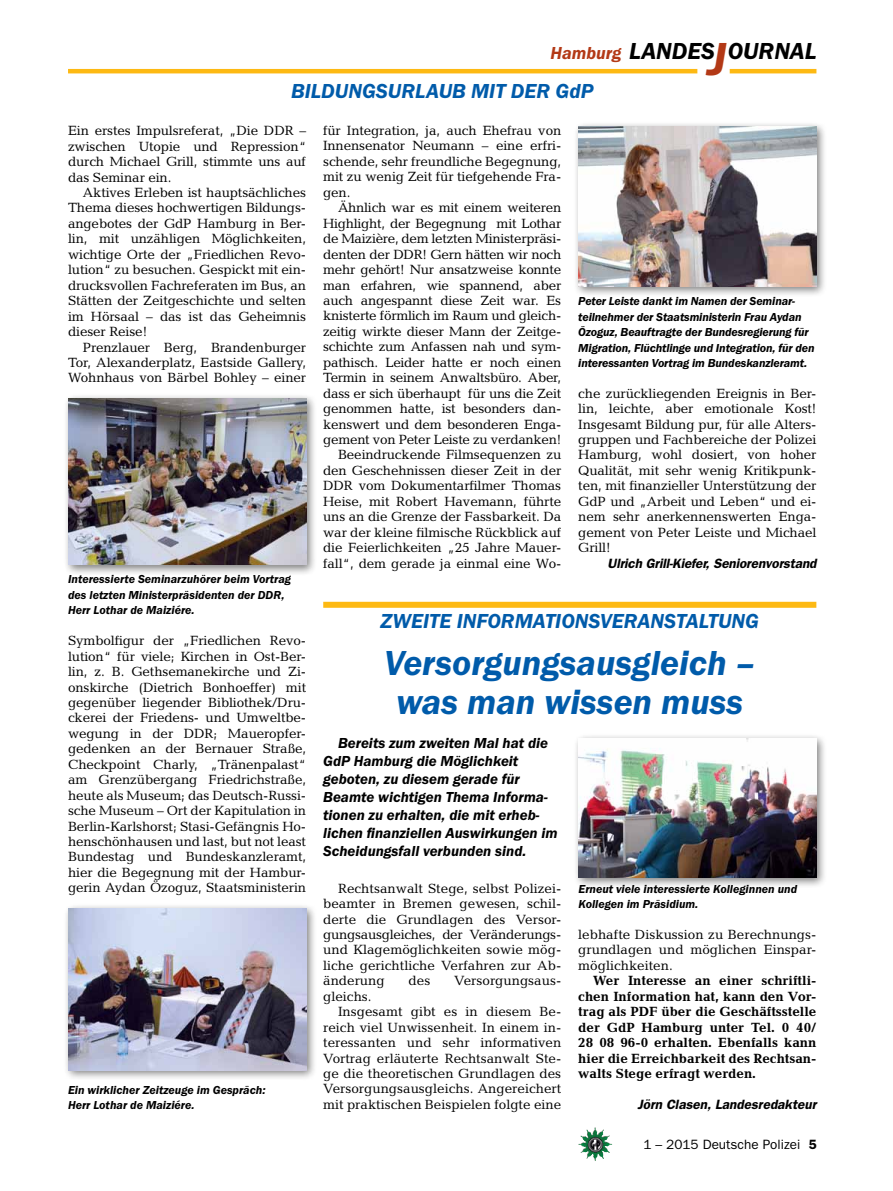
<style>
.page{position:relative;width:893px;height:1191px;background:#fff}
.page>*{position:absolute;margin:0;border:0;box-sizing:border-box;transform-origin:0 0}
.t1{font:italic 600 36px/39px "Franklin Gothic Itc T";color:#005baa;text-align:center}
.t2{font:italic 600 24px "Franklin Gothic Itc T";color:#000}
.t3{font:italic 600 21px "Franklin Gothic Itc T";color:#005baa}
.t4{font:italic 600 18px "Franklin Gothic Itc T";color:#b33916}
.t5{font:italic 600 15px/18px "Franklin Gothic Itc T";color:#000}
.t6{font:13.5px/15.5px "Candida";letter-spacing:-.01em;color:#000;text-align:justify}
.t7{font:700 13.5px/15.5px "Candida";color:#000;text-align:justify}
.t8{font:italic 600 13.5px "Franklin Gothic";letter-spacing:-.01em;color:#000}
.t9{font:13.5px "Franklin Gothic";color:#000}
.t10{font:italic 600 12px/15.5px "Franklin Gothic Itc T";letter-spacing:-.01em;color:#000}
.s1{font-size:48px;color:#b33916}
.s2{font-weight:600}
</style>
<div class="page">
<img style="left:578px;top:1127px;width:17px;height:25px">
<hr style="left:730px;top:69px;width:86px;height:4px;background:#fdb913">
<hr style="left:68px;top:69px;width:629px;height:4px;background:#fdb913">
<div style="left:63px;top:393px;width:254px;height:183px;background:#000;opacity:.5"></div>
<img style="left:68px;top:398px;width:238px;height:167px">
<div style="left:63px;top:902px;width:254px;height:179px;background:#000;opacity:.5"></div>
<img style="left:68px;top:908px;width:238px;height:162px">
<div style="left:573px;top:121px;width:254px;height:177px;background:#000;opacity:.5"></div>
<img style="left:578px;top:126px;width:238px;height:161px">
<div style="left:573px;top:733px;width:254px;height:155px;background:#000;opacity:.5"></div>
<img style="left:578px;top:738px;width:238px;height:139px">
<div style="left:323px;top:602px;width:493px;height:6px;background:#fdb913"></div>
<h3 class="t4" style="left:550px;top:42px;width:72px">Hamburg</h3>
<h3 class="t3" style="left:291px;top:79px;width:34px">Bildungsurlaub</h3>
<h3 class="t3" style="left:471px;top:79px;width:54px">mit der</h3>
<h3 class="t3" style="left:556px;top:79px;width:39px">GdP</h3>
<h2 class="t2" style="left:629px;top:37px;width:189px">LANDES<span class="s1">J</span>OURNAL</h2>
<p class="t6" style="left:68px;top:123px;width:240px">Ein erstes Impulsreferat, „Die DDR – zwischen Utopie und Repression“ durch Michael Grill, stimmte uns auf das Seminar ein.</p>
<p class="t6" style="left:68px;top:185px;width:240px;text-indent:15px">Aktives Erleben ist hauptsächliches Thema dieses hochwertigen Bildungs&shy;angebotes der GdP Hamburg in Ber&shy;lin, mit unzähligen Möglichkeiten, wichtige Orte der „Friedlichen Revo&shy;lution“ zu besuchen. Gespickt mit ein&shy;drucksvollen Fachreferaten im Bus, an Stätten der Zeitgeschichte und selten im Hörsaal – das ist das Geheimnis dieser Reise!</p>
<p class="t6" style="left:68px;top:339px;width:240px;text-indent:15px">Prenzlauer Berg, Brandenburger Tor, Alexanderplatz, Eastside Gallery, Wohnhaus von Bärbel Bohley – einer</p>
<p class="t10" style="left:68px;top:571px;width:224px">Interessierte Seminarzuhörer beim Vortrag des letzten Ministerpräsidenten der DDR,<br>Herr Lothar de Maiziére.</p>
<p class="t6" style="left:68px;top:633px;width:240px">Symbolfigur der „Friedlichen Revo&shy;lution“ für viele; Kirchen in Ost-Ber&shy;lin, z. B. Gethsemanekirche und Zi&shy;onskirche (Dietrich Bonhoeffer) mit gegenüber liegender Bibliothek/Dru&shy;ckerei der Friedens- und Umweltbe&shy;wegung in der DDR; Maueropfer&shy;gedenken an der Bernauer Straße, Checkpoint Charly, „Tränenpalast“ am Grenzübergang Friedrichstraße, heute als Museum; das Deutsch-Russi&shy;sche Museum – Ort der Kapitulation in Berlin-Karlshorst; Stasi-Gefängnis Ho&shy;henschönhausen und last, but not least Bundestag und Bundeskanzleramt, hier die Begegnung mit der Hambur&shy;gerin Aydan Özoguz, Staatsministerin</p>
<p class="t10" style="left:68px;top:1081px;width:199px">Ein wirklicher Zeitzeuge im Gespräch:<br>Herr Lothar de Maiziére.</p>
<p class="t6" style="left:323px;top:123px;width:240px">für Integration, ja, auch Ehefrau von Innensenator Neumann – eine erfri&shy;schende, sehr freundliche Begegnung, mit zu wenig Zeit für tiefgehende Fra&shy;gen.</p>
<p class="t6" style="left:323px;top:200px;width:240px;text-align:right">Ähnlich war es mit einem weiteren Highlight, der Begegnung mit Lothar de Maizière, dem letzten Ministerpräsi&shy;denten der DDR! Gern hätten wir noch mehr gehört! Nur ansatzweise konnte man erfahren, wie spannend, aber auch angespannt diese Zeit war. Es knisterte förmlich im Raum und gleich&shy;zeitig wirkte dieser Mann der Zeitge&shy;schichte zum Anfassen nah und sym&shy;pathisch. Leider hatte er noch einen Termin in seinem Anwaltsbüro. Aber, dass er sich überhaupt für uns die Zeit genommen hatte, ist besonders dan&shy;kenswert und dem besonderen Enga&shy;gement von Peter Leiste zu verdanken!<br>Beeindruckende Filmsequenzen zu den Geschehnissen dieser Zeit in der DDR vom Dokumentarfilmer Thomas Heise, mit Robert Havemann, führte uns an die Grenze der Fassbarkeit. Da war der kleine filmische Rückblick auf die Feierlichkeiten „25 Jahre Mauer&shy;fall“, dem gerade ja einmal eine Wo-</p>
<p class="t10" style="left:578px;top:293px;width:238px">Peter Leiste dankt im Namen der Seminar&shy;teilnehmer der Staatsministerin Frau Aydan Özoguz, Beauftragte der Bundesregierung für Migration, Flüchtlinge und Integration, für den interessanten Vortrag im Bundeskanzleramt.</p>
<p class="t6" style="left:578px;top:385px;width:240px">che zurückliegenden Ereignis in Ber&shy;lin, leichte, aber emotionale Kost!<br>Insgesamt Bildung pur, für alle Alters&shy;gruppen und Fachbereiche der Polizei Hamburg, wohl dosiert, von hoher Qualität, mit sehr wenig Kritikpunk&shy;ten, mit finanzieller Unterstützung der GdP und „Arbeit und Leben“ und ei&shy;nem sehr anerkennenswerten Enga&shy;gement von Peter Leiste und Michael Grill!</p>
<p class="t8" style="left:608px;top:555px;width:210px">Ulrich Grill-Kiefer, Seniorenvorstand</p>
<h3 class="t3" style="left:380px;top:608px;width:123px">Zweite Informa</h3>
<h3 class="t3" style="left:545px;top:608px;width:30px">tionsverans</h3>
<h3 class="t3" style="left:676px;top:608px;width:56px">tal tung</h3>
<h1 class="t1" style="left:384px;top:642px;width:372px">Versorgungsausgleich – was man wissen muss</h1>
<p class="t5" style="left:323px;top:734px;width:236px;text-indent:15px">Bereits zum zweiten Mal hat die<br>GdP Hamburg die Möglichkeit geboten, zu diesem gerade für<br>Beamte wichtigen Thema Informa&shy;tionen zu erhalten, die mit erheb&shy;lichen finanziellen Auswirkungen im<br>Scheidungsfall verbunden sind.</p>
<p class="t6" style="left:323px;top:880px;width:240px;text-indent:15px">Rechtsanwalt Stege, selbst Polizei&shy;beamter in Bremen gewesen, schil&shy;derte die Grundlagen des Versor&shy;gungsausgleiches, der Veränderungs&shy;und Klagemöglichkeiten sowie mög&shy;liche gerichtliche Verfahren zur Ab&shy;änderung</p>
<p class="t6" style="left:409px;top:973px;width:23px">des</p>
<p class="t6" style="left:454px;top:973px;width:109px">Versorgungsaus-</p>
<p class="t6" style="left:323px;top:988px;width:50px">gleichs.</p>
<p class="t6" style="left:338px;top:1004px;width:225px">Insgesamt gibt es in diesem Be-</p>
<p class="t6" style="left:323px;top:1019px;width:240px">reich viel Unwissenheit. In einem in-</p>
<p class="t6" style="left:323px;top:1034px;width:240px">teressanten und sehr informativen</p>
<p class="t6" style="left:323px;top:1050px;width:240px">Vortrag erläuterte Rechtsanwalt Ste-</p>
<p class="t6" style="left:323px;top:1065px;width:240px">ge die theoretischen Grundlagen des</p>
<p class="t6" style="left:323px;top:1081px;width:240px">Versorgungsausgleichs. Angereichert</p>
<p class="t6" style="left:323px;top:1096px;width:240px">mit praktischen Beispielen folgte eine</p>
<p class="t10" style="left:578px;top:880px;width:220px">Erneut viele interessierte Kolleginnen und<br>Kollegen im Präsidium.</p>
<p class="t6" style="left:578px;top:926px;width:240px">lebhafte Diskussion zu Berechnungs&shy;grundlagen und möglichen Einspar&shy;möglichkeiten.</p>
<p class="t7" style="left:578px;top:973px;width:240px;text-indent:15px">Wer Interesse an einer schriftli&shy;chen Information hat, kann den Vor&shy;trag als PDF über die Geschäftsstelle der GdP Hamburg unter Tel. 0 40/ 28 08 96-0 erhalten. Ebenfalls kann hier die Erreichbarkeit des Rechtsan&shy;walts Stege erfragt werden.</p>
<p class="t8" style="left:637px;top:1096px;width:181px">Jörn Clasen, Landesredakteur</p>
<p class="t9" style="left:643px;top:1136px;width:175px">1 – 2015 Deutsche Polizei <span class="s2">5</span></p>
</div>
